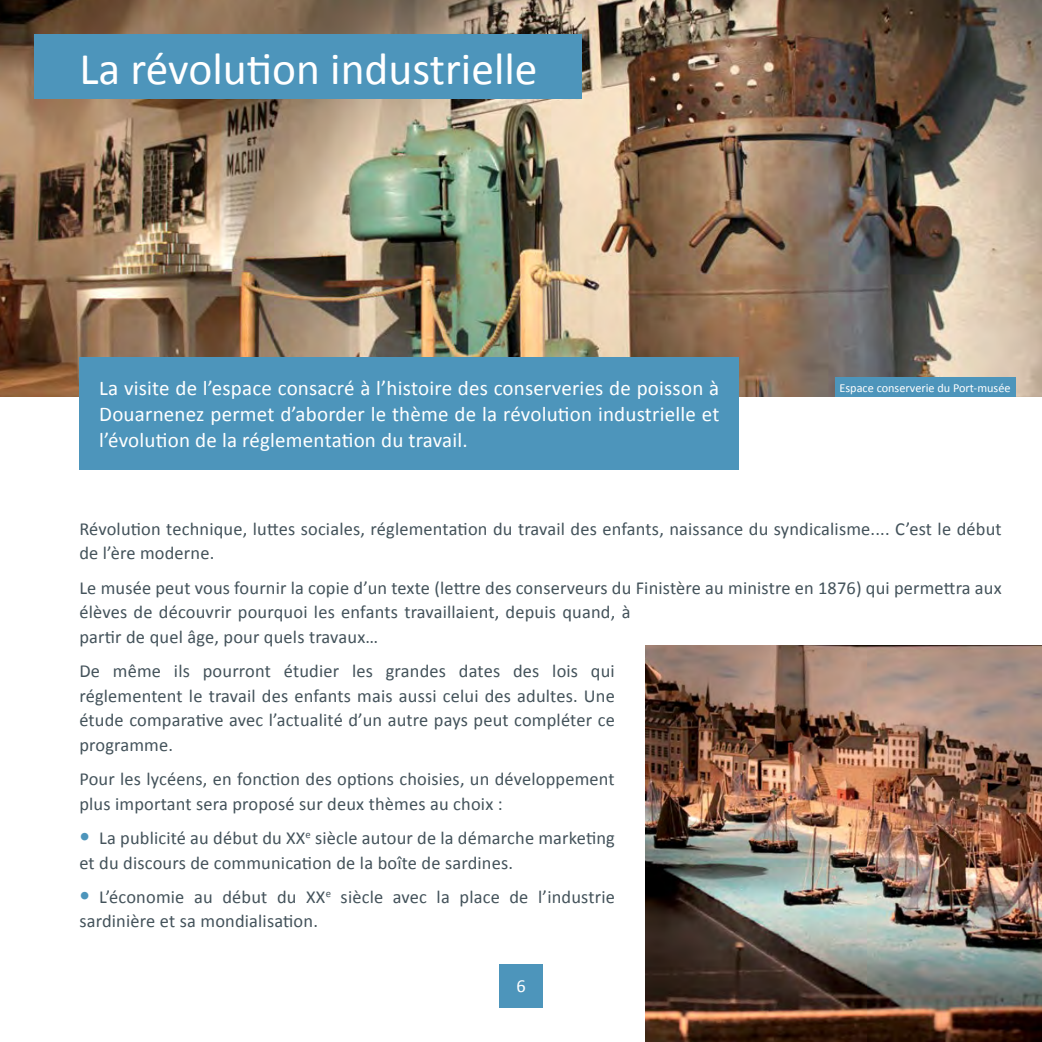
<style>
.page{position:relative;width:1042px;height:1042px;background:#fff}
.page>*{position:absolute;margin:0;border:0;box-sizing:border-box;transform-origin:0 0}
.t1{font:45.5px "Calibri";color:#fff}
.t2{font:21px/26.2px "Calibri";letter-spacing:.01em;color:#fff;text-align:justify}
.t3{font:18.38px/24.5px "Calibri";letter-spacing:.01em;color:#43525a}
.t4{font:18.38px "Calibri";color:#fff}
.t5{font:12.25px "Calibri";color:#fff}
.s1{font-family:"Helvetica Neue";font-size:21px;color:#4d95bb}
</style>
<div class="page">
<img style="left:0;top:0;width:1042px;height:397px">
<div style="left:35px;top:35px;width:547px;height:64px;background:#4d95bb"></div>
<div style="left:79px;top:357px;width:660px;height:112px;background:#4d95bb"></div>
<img style="left:645px;top:645px;width:397px;height:397px">
<div style="left:834px;top:378px;width:181px;height:19px;background:#4d95bb"></div>
<div style="left:499px;top:964px;width:44px;height:43px;background:#4d95bb"></div>
<h1 class="t1" style="left:79px;top:40px;width:460px">La révolution industrielle</h1>
<p class="t2" style="left:99px;top:375px;width:621px">La visite de l’espace consacré à l’histoire des conserveries de poisson à Douarnenez permet d’aborder le thème de la révolution industrielle et l’évolution de la réglementation du travail.</p>
<p class="t5" style="left:839px;top:380px;width:172px">Espace conserverie du Port-musée</p>
<p class="t3" style="left:79px;top:516px;width:924px">Révolution technique, luttes sociales, réglementation du travail des enfants, naissance du syndicalisme.... C’est le début de l’ère moderne.</p>
<p class="t3" style="left:79px;top:575px;width:924px">Le musée peut vous fournir la copie d’un texte (lettre des conserveurs du Finistère au ministre en 1876) qui permettra aux élèves de découvrir pourquoi les enfants travaillaient, depuis quand, à<br>partir de quel âge, pour quels travaux…</p>
<p class="t3" style="left:79px;top:659px;width:537px;text-align:justify">De même ils pourront étudier les grandes dates des lois qui réglementent le travail des enfants mais aussi celui des adultes. Une étude comparative avec l’actualité d’un autre pays peut compléter ce programme.</p>
<p class="t3" style="left:79px;top:767px;width:537px">Pour les lycéens, en fonction des options choisies, un développement plus important sera proposé sur deux thèmes au choix :</p>
<p class="t3" style="left:79px;top:826px;width:537px"><span class="s1">•</span> La publicité au début du XX<sup>e</sup> siècle autour de la démarche marketing et du discours de communication de la boîte de sardines.</p>
<p class="t3" style="left:79px;top:884px;width:537px"><span class="s1">•</span> L’économie au début du XX<sup>e</sup> siècle avec la place de l’industrie sardinière et sa mondialisation.</p>
<p class="t4" style="left:516px;top:974px;width:11px">6</p>
</div>
